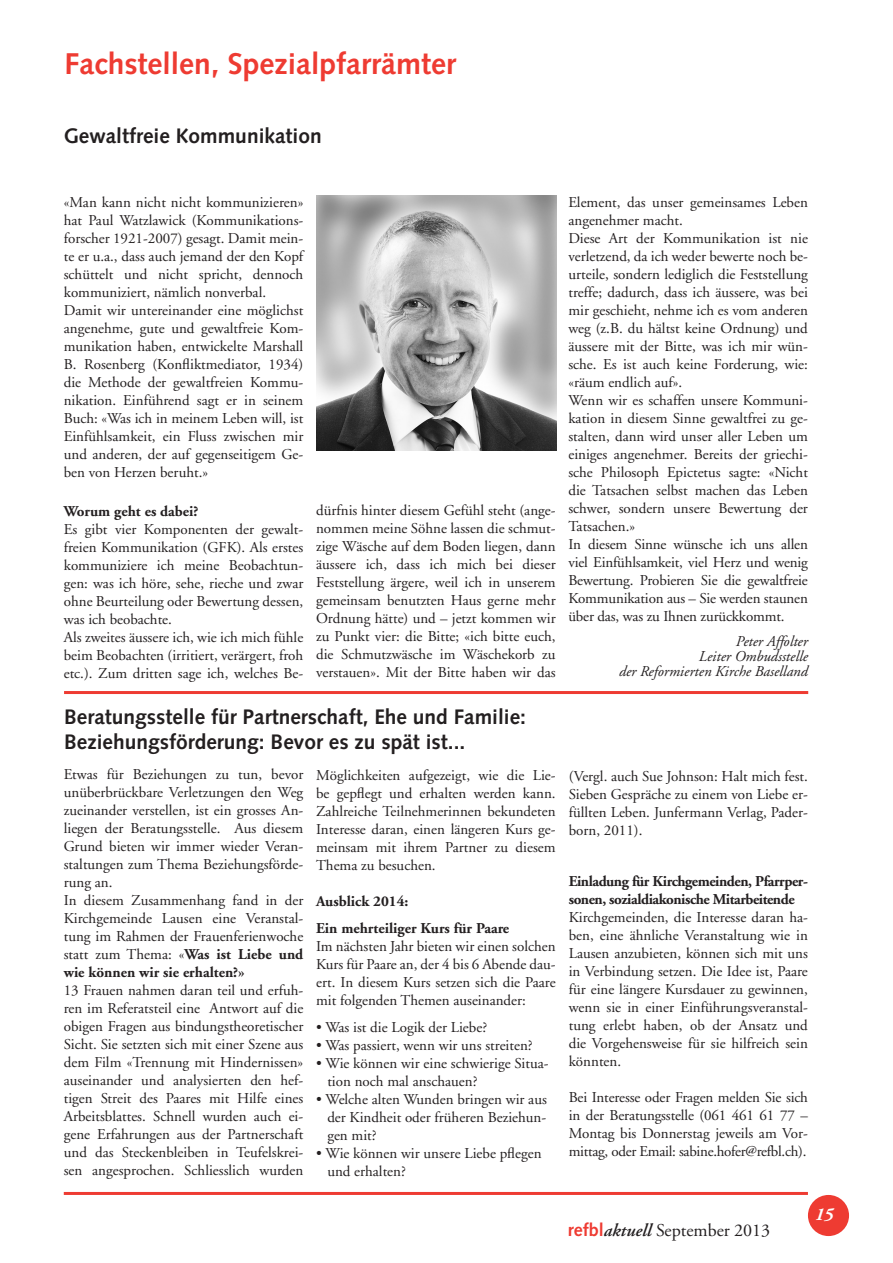
<style>
.page{position:relative;width:893px;height:1263px;background:#fff}
.page>*{position:absolute;margin:0;border:0;box-sizing:border-box;transform-origin:0 0}
.t1{font:700 30px "Syntax";color:#ee3b32}
.t2{font:700 21px/25.2px "Syntax";color:#231f20}
.t3{font:18px "Adobe Garamond";color:#231f20}
.t4{font:italic 700 18px "Adobe Garamond";color:#fff}
.t5{font:15px/18px "Adobe Garamond";color:#231f20;text-align:justify}
.t6{font:700 15px/18px "Adobe Garamond";letter-spacing:-.03em;color:#231f20}
.t7{font:italic 15px/15px "Adobe Garamond";color:#231f20;text-align:right}
.t8{font:700 15px/27px "Adobe Garamond";color:#231f20}
.s1{font-weight:700}
.s2{font-family:"Syntax";font-weight:700;color:#ee3b32}
.s3{font-weight:600;font-style:italic}
</style>
<div class="page">
<div style="left:808px;top:1195px;width:41px;height:41px;background:#ee3b32;border-radius:50%"></div>
<hr style="left:64px;top:1192px;width:744px;height:3px;background:#ee3b32">
<hr style="left:64px;top:691px;width:744px;height:3px;background:#ee3b32">
<img style="left:316px;top:196px;width:240px;height:255px">
<h1 class="t1" style="left:64px;top:46px;width:393px">Fachstellen, Spezialpfarrämter</h1>
<h2 class="t2" style="left:64px;top:124px;width:259px">Gewaltfreie Kommunikation</h2>
<p class="t5" style="left:64px;top:193px;width:241px;text-align:left">«Man kann nicht nicht kommunizieren» hat Paul Watzlawick (Kommunikations&shy;forscher 1921-2007) gesagt. Damit mein&shy;te er u.a., dass auch jemand der den Kopf schüttelt und nicht spricht, dennoch kommuniziert, nämlich nonverbal.<br>Damit wir untereinander eine möglichst angenehme, gute und gewaltfreie Kom&shy;munikation haben, entwickelte Marshall B. Rosenberg (Konfliktmediator, 1934) die Methode der gewaltfreien Kommu&shy;nikation. Einführend sagt er in seinem Buch: «Was ich in meinem Leben will, ist Einfühlsamkeit, ein Fluss zwischen mir und anderen, der auf gegenseitigem Ge&shy;ben von Herzen beruht.»</p>
<p class="t8" style="left:64px;top:498px;width:136px">Worum geht es dabei?</p>
<p class="t5" style="left:64px;top:521px;width:241px;text-align:left">Es gibt vier Komponenten der gewalt&shy;freien Kommunikation (GFK). Als erstes kommuniziere ich meine Beobachtun&shy;gen: was ich höre, sehe, rieche und zwar ohne Beurteilung oder Bewertung dessen, was ich beobachte.<br>Als zweites äussere ich, wie ich mich fühle beim Beobachten (irritiert, verärgert, froh etc.). Zum dritten sage ich, welches Be-</p>
<p class="t5" style="left:316px;top:502px;width:241px">dürfnis hinter diesem Gefühl steht (ange&shy;nommen meine Söhne lassen die schmut&shy;zige Wäsche auf dem Boden liegen, dann äussere ich, dass ich mich bei dieser Feststellung ärgere, weil ich in unserem gemeinsam benutzten Haus gerne mehr Ordnung hätte) und – jetzt kommen wir zu Punkt vier: die Bitte; «ich bitte euch, die Schmutzwäsche im Wäschekorb zu verstauen». Mit der Bitte haben wir das</p>
<h2 class="t2" style="left:64px;top:704px;width:463px">Beratungsstelle für Partnerschaft, Ehe und Familie:<br>Beziehungsförderung: Bevor es zu spät ist...</h2>
<p class="t5" style="left:64px;top:766px;width:241px;text-align:left">Etwas für Beziehungen zu tun, bevor unüberbrückbare Verletzungen den Weg zueinander verstellen, ist ein grosses An&shy;liegen der Beratungsstelle. Aus diesem Grund bieten wir immer wieder Veran&shy;staltungen zum Thema Beziehungsförde&shy;rung an.<br>In diesem Zusammenhang fand in der Kirchgemeinde Lausen eine Veranstal&shy;tung im Rahmen der Frauenferienwoche statt zum Thema: «<span class="s1">Was ist Liebe und wie können wir sie erhalten?»</span></p>
<p class="t5" style="left:64px;top:982px;width:241px">13 Frauen nahmen daran teil und erfuh&shy;ren im Referatsteil eine Antwort auf die obigen Fragen aus bindungstheoretischer Sicht. Sie setzten sich mit einer Szene aus dem Film «Trennung mit Hindernissen» auseinander und analysierten den hef&shy;tigen Streit des Paares mit Hilfe eines Arbeitsblattes. Schnell wurden auch ei&shy;gene Erfahrungen aus der Partnerschaft und das Steckenbleiben in Teufelskrei&shy;sen angesprochen. Schliesslich wurden</p>
<p class="t5" style="left:316px;top:767px;width:241px">Möglichkeiten aufgezeigt, wie die Lie&shy;be gepflegt und erhalten werden kann.<br>Zahlreiche Teilnehmerinnen bekundeten Interesse daran, einen längeren Kurs ge&shy;meinsam mit ihrem Partner zu diesem Thema zu besuchen.</p>
<p class="t8" style="left:316px;top:888px;width:195px">Ausblick 2014:<br>Ein mehrteiliger Kurs für Paare</p>
<p class="t5" style="left:316px;top:938px;width:241px">Im nächsten Jahr bieten wir einen solchen Kurs für Paare an, der 4 bis 6 Abende dau&shy;ert. In diesem Kurs setzen sich die Paare mit folgenden Themen auseinander:</p>
<p class="t5" style="left:316px;top:1019px;width:173px">• Was ist die Logik der Liebe?</p>
<p class="t5" style="left:316px;top:1037px;width:218px">• Was passiert, wenn wir uns streiten?</p>
<p class="t5" style="left:327px;top:1055px;width:223px;text-indent:-11px">• Wie können wir eine schwierige Situa&shy;tion noch mal anschauen?</p>
<p class="t5" style="left:327px;top:1091px;width:221px;text-indent:-11px">• Welche alten Wunden bringen wir aus der Kindheit oder früheren Beziehun&shy;gen mit?</p>
<p class="t5" style="left:327px;top:1145px;width:216px;text-indent:-11px">• Wie können wir unsere Liebe pflegen und erhalten?</p>
<p class="t5" style="left:568px;top:193px;width:241px;text-align:left">Element, das unser gemeinsames Leben angenehmer macht.<br>Diese Art der Kommunikation ist nie verletzend, da ich weder bewerte noch be&shy;urteile, sondern lediglich die Feststellung treffe; dadurch, dass ich äussere, was bei mir geschieht, nehme ich es vom anderen weg (z.B. du hältst keine Ordnung) und äussere mit der Bitte, was ich mir wün&shy;sche. Es ist auch keine Forderung, wie: «räum endlich auf».<br>Wenn wir es schaffen unsere Kommuni&shy;kation in diesem Sinne gewaltfrei zu ge&shy;stalten, dann wird unser aller Leben um einiges angenehmer. Bereits der griechi&shy;sche Philosoph Epictetus sagte: «Nicht die Tatsachen selbst machen das Leben schwer, sondern unsere Bewertung der Tatsachen.»<br>In diesem Sinne wünsche ich uns allen viel Einfühlsamkeit, viel Herz und wenig Bewertung. Probieren Sie die gewaltfreie Kommunikation aus – Sie werden staunen über das, was zu Ihnen zurückkommt.</p>
<p class="t7" style="left:619px;top:634px;width:190px">Peter Affolter<br>Leiter Ombudsstelle<br>der Reformierten Kirche Baselland</p>
<p class="t5" style="left:569px;top:767px;width:241px">(Vergl. auch Sue Johnson: Halt mich fest.<br>Sieben Gespräche zu einem von Liebe er&shy;füllten Leben. Junfermann Verlag, Pader&shy;born, 2011).</p>
<p class="t6" style="left:569px;top:872px;width:241px">Einladung für Kirchgemeinden, Pfarrper&shy;sonen, sozialdiakonische Mitarbeitende</p>
<p class="t5" style="left:569px;top:908px;width:241px">Kirchgemeinden, die Interesse daran ha&shy;ben, eine ähnliche Veranstaltung wie in Lausen anzubieten, können sich mit uns in Verbindung setzen. Die Idee ist, Paare für eine längere Kursdauer zu gewinnen, wenn sie in einer Einführungsveranstal&shy;tung erlebt haben, ob der Ansatz und die Vorgehensweise für sie hilfreich sein könnten.</p>
<p class="t5" style="left:569px;top:1088px;width:241px">Bei Interesse oder Fragen melden Sie sich in der Beratungsstelle (061 461 61 77 – Montag bis Donnerstag jeweils am Vor&shy;mittag, oder Email: sabine.hofer@refbl.ch).</p>
<p class="t3" style="left:568px;top:1221px;width:204px"><span class="s2">refbl</span><span class="s3">aktuell</span> September 2013</p>
<p class="t4" style="left:815px;top:1204px;width:20px">15</p>
</div>
